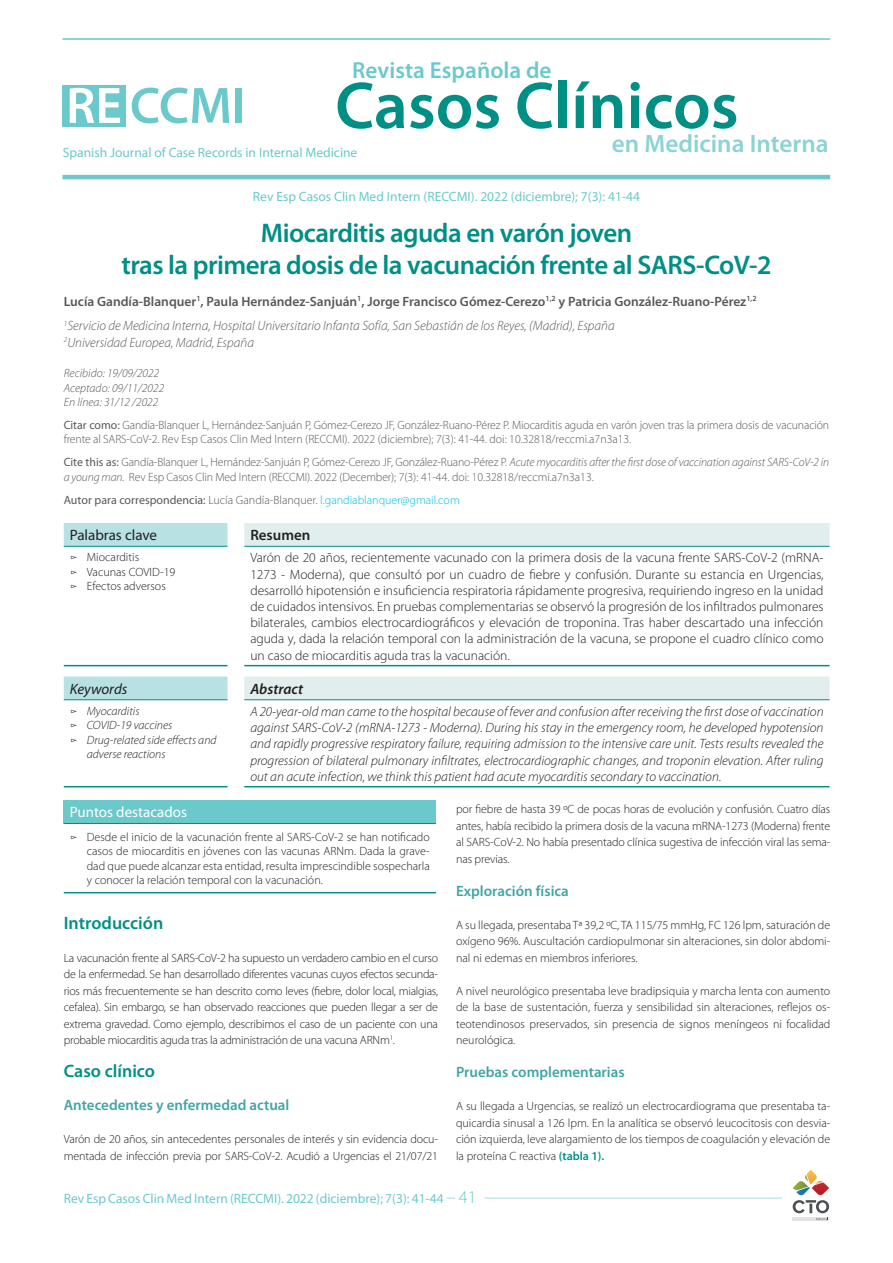
<style>
.page{position:relative;width:893px;height:1263px;background:#fff}
.page>*{position:absolute;margin:0;border:0;box-sizing:border-box;transform-origin:0 0}
.t1{font:600 66.75px "Myriad Pro";color:#008f85}
.Titulo_capitulo{font:600 27px/32.4px "Myriad Pro";letter-spacing:-.02em;color:#008f85;text-align:center}
.t2{font:600 25.2px "Myriad Pro";color:#8bd3d4}
.t3{font:600 23.25px "Myriad Pro";color:#6bc9cb}
._02_Primer_Orden{font:600 18px "Myriad Pro";color:#008f85}
._02_Segundo_Orden{font:600 15px "Myriad Pro";color:#40a6a2}
.t4{font:15px "Myriad Pro";color:#fff}
.PalabrasClaveTitulo{font:15px "Myriad Pro";color:#231f20}
.KeywordsTitulo{font:italic 15px "Myriad Pro";color:#231f20}
.t5{font:italic 600 15px "Myriad Pro";color:#231f20}
.t6{font:600 15px "Myriad Pro";color:#231f20}
.Texto_resumen{font:300 13.5px/16.2px "Myriad Pro";color:#231f20;text-align:justify}
.Texto_abstract{font:italic 300 13.5px/16.2px "Myriad Pro";color:#231f20;text-align:justify}
.t7{font:13.5px "Myriad Pro";color:#6bc9cb}
.CargoAutores{font:italic 300 13.5px "Myriad Pro";color:#57585a}
.Nombre_autores{font:600 13.5px "Myriad Pro";color:#57585a}
._01_Texto_comun{font:300 12px/16.5px "Myriad Pro";letter-spacing:-.01em;color:#231f20;text-align:justify}
.CitarComo{font:300 12px/14.4px "Myriad Pro";letter-spacing:-.01em;color:#57585a}
.CitarComo-2{font:300 12px "Myriad Pro";color:#00baf1}
.t8{font:italic 300 12px/14.4px "Myriad Pro";color:#231f20}
.Recibido_Aceptado{font:italic 300 12px "Myriad Pro";color:#57585a}
.s1{font-weight:400}
.s2{font-style:italic}
.s3{font-weight:400;color:#57585a}
.s4{color:#57585a}
.s5{font-weight:600;color:#008f85}
.s6{font-weight:300;font-size:18px}
</style>
<div class="page">
<div style="left:63px;top:85px;width:63px;height:41px;background:#6bc9cb"></div>
<svg style="left:70px;top:88px;width:50px;height:35px"></svg>
<svg style="left:132px;top:88px;width:97px;height:35px"></svg>
<div style="left:236px;top:88px;width:6px;height:35px;background:#6bc9cb"></div>
<hr style="left:63px;top:38px;width:767px;height:2px;background:#6bc9cb">
<hr style="left:63px;top:175px;width:767px;height:4px;background:#6bc9cb">
<hr style="left:793px;top:1217px;width:36px;height:4px;background:#e1e2e1">
<svg style="left:793px;top:1170px;width:36px;height:50px"></svg>
<hr style="left:485px;top:1198px;width:297px;height:1px;background:#a8dcdd">
<div style="left:64px;top:800px;width:372px;height:23px;background:#6bc9cb"></div>
<hr style="left:64px;top:823px;width:372px;height:1px;background:#008f85">
<hr style="left:64px;top:892px;width:372px;height:1px;background:#008f85">
<svg style="left:64px;top:523px;width:163px;height:176px"></svg>
<svg style="left:244px;top:523px;width:586px;height:176px"></svg>
<hr style="left:244px;top:786px;width:586px;height:1px;background:#008f85">
<hr style="left:64px;top:665px;width:163px;height:1px;background:#008f85">
<hr style="left:244px;top:665px;width:586px;height:1px;background:#008f85">
<hr style="left:64px;top:786px;width:163px;height:1px;background:#008f85">
<hr style="left:64px;top:546px;width:163px;height:1px;background:#008f85">
<hr style="left:244px;top:546px;width:586px;height:1px;background:#008f85">
<hr style="left:64px;top:699px;width:163px;height:1px;background:#008f85">
<hr style="left:244px;top:699px;width:586px;height:1px;background:#008f85">
<h3 class="t3" style="left:352px;top:56px;width:201px">Revista Española de</h3>
<h1 class="t1" style="left:335px;top:63px;width:405px">Casos Clínicos</h1>
<p class="t7" style="left:63px;top:144px;width:296px">Spanish Journal of Case Records in Internal Medicine</p>
<h3 class="t2" style="left:612px;top:127px;width:218px">en Medicina Interna</h3>
<p class="t7" style="left:253px;top:188px;width:388px">Rev Esp Casos Clin Med Intern (RECCMI). 2022 (diciembre); 7(3): 41-44</p>
<p class="Titulo_capitulo" style="left:121px;top:216px;width:652px">Miocarditis aguda en varón joven<br>tras la primera dosis de la vacunación frente al SARS-CoV-2</p>
<p class="Nombre_autores" style="left:64px;top:293px;width:694px">Lucía Gandía-Blanquer<sup>1</sup>, Paula Hernández-Sanjuán<sup>1</sup>, Jorge Francisco Gómez-Cerezo<sup>1,2</sup> y Patricia González-Ruano-Pérez<sup>1,2</sup></p>
<p class="CargoAutores" style="left:64px;top:319px;width:552px"><sup>1</sup>Servicio de Medicina Interna, Hospital Universitario Infanta Sofía, San Sebastián de los Reyes, (Madrid), España</p>
<p class="CargoAutores" style="left:64px;top:335px;width:192px"><sup>2</sup>Universidad Europea, Madrid, España</p>
<p class="Recibido_Aceptado" style="left:64px;top:367px;width:97px">Recibido: 19/09/2022</p>
<p class="Recibido_Aceptado" style="left:64px;top:381px;width:102px">Aceptado: 09/11/2022</p>
<p class="Recibido_Aceptado" style="left:64px;top:396px;width:96px">En línea: 31/12 /2022</p>
<p class="CitarComo" style="left:64px;top:418px;width:767px"><span class="s1">Citar como:</span> Gandía-Blanquer L, Hernández-Sanjuán P, Gómez-Cerezo JF, González-Ruano-Pérez P. Miocarditis aguda en varón joven tras la primera dosis de vacunación frente al SARS-CoV-2. Rev Esp Casos Clin Med Intern (RECCMI). 2022 (diciembre); 7(3): 41-44. doi: 10.32818/reccmi.a7n3a13.</p>
<p class="CitarComo" style="left:64px;top:455px;width:767px"><span class="s1">Cite this as:</span> Gandía-Blanquer L, Hernández-Sanjuán P, Gómez-Cerezo JF, González-Ruano-Pérez P. <span class="s2">Acute myocarditis after the first dose of vaccination against SARS-CoV-2 in a young man.</span> Rev Esp Casos Clin Med Intern (RECCMI). 2022 (December); 7(3): 41-44. doi: 10.32818/reccmi.a7n3a13.</p>
<p class="CitarComo-2" style="left:64px;top:493px;width:398px"><span class="s3">Autor para correspondencia:</span> <span class="s4">Lucía Gandía-Blanquer.</span> l.gandiablanquer@gmail.com</p>
<p class="PalabrasClaveTitulo" style="left:70px;top:526px;width:89px">Palabras clave</p>
<p class="t6" style="left:250px;top:526px;width:62px">Resumen</p>
<p class="_01_Texto_comun" style="left:70px;top:549px;width:71px">▻ Miocarditis</p>
<p class="_01_Texto_comun" style="left:70px;top:564px;width:107px">▻ Vacunas COVID-19</p>
<p class="_01_Texto_comun" style="left:70px;top:578px;width:98px">▻ Efectos adversos</p>
<p class="Texto_resumen" style="left:250px;top:550px;width:575px">Varón de 20 años, recientemente vacunado con la primera dosis de la vacuna frente SARS-CoV-2 (mRNA-1273 - Moderna), que consultó por un cuadro de fiebre y confusión. Durante su estancia en Urgencias, desarrolló hipotensión e insuficiencia respiratoria rápidamente progresiva, requiriendo ingreso en la unidad de cuidados intensivos. En pruebas complementarias se observó la progresión de los infiltrados pulmonares bilaterales, cambios electrocardiográficos y elevación de troponina. Tras haber descartado una infección aguda y, dada la relación temporal con la administración de la vacuna, se propone el cuadro clínico como un caso de miocarditis aguda tras la vacunación.</p>
<p class="KeywordsTitulo" style="left:70px;top:679px;width:59px">Keywords</p>
<p class="t5" style="left:250px;top:679px;width:54px">Abstract</p>
<p class="t8" style="left:70px;top:704px;width:71px">▻ Myocarditis</p>
<p class="t8" style="left:70px;top:718px;width:104px">▻ COVID-19 vaccines</p>
<p class="t8" style="left:87px;top:733px;width:131px;text-indent:-17px">▻ Drug-related side effects and adverse reactions</p>
<p class="Texto_abstract" style="left:250px;top:704px;width:575px">A 20-year-old man came to the hospital because of fever and confusion after receiving the first dose of vaccination against SARS-CoV-2 (mRNA-1273 - Moderna). During his stay in the emergency room, he developed hypotension and rapidly progressive respiratory failure, requiring admission to the intensive care unit. Tests results revealed the progression of bilateral pulmonary infiltrates, electrocardiographic changes, and troponin elevation. After ruling out an acute infection, we think this patient had acute myocarditis secondary to vaccination.</p>
<p class="t4" style="left:70px;top:803px;width:119px">Puntos destacados</p>
<p class="_01_Texto_comun" style="left:87px;top:830px;width:345px;line-height:14.4px;text-indent:-17px">▻ Desde el inicio de la vacunación frente al SARS-CoV-2 se han notificado casos de miocarditis en jóvenes con las vacunas ARNm. Dada la grave&shy;dad que puede alcanzar esta entidad, resulta imprescindible sospecharla y conocer la relación temporal con la vacunación.</p>
<p class="_02_Primer_Orden" style="left:64px;top:911px;width:101px">Introducción</p>
<p class="_01_Texto_comun" style="left:64px;top:949px;width:376px">La vacunación frente al SARS-CoV-2 ha supuesto un verdadero cambio en el curso de la enfermedad. Se han desarrollado diferentes vacunas cuyos efectos secunda&shy;rios más frecuentemente se han descrito como leves (fiebre, dolor local, mialgias, cefalea). Sin embargo, se han observado reacciones que pueden llegar a ser de extrema gravedad. Como ejemplo, describimos el caso de un paciente con una probable miocarditis aguda tras la administración de una vacuna ARNm<sup>1</sup>.</p>
<p class="_02_Primer_Orden" style="left:64px;top:1060px;width:93px">Caso clínico</p>
<p class="_02_Segundo_Orden" style="left:64px;top:1095px;width:227px">Antecedentes y enfermedad actual</p>
<p class="_01_Texto_comun" style="left:64px;top:1131px;width:376px">Varón de 20 años, sin antecedentes personales de interés y sin evidencia docu&shy;mentada de infección previa por SARS-CoV-2. Acudió a Urgencias el 21/07/21</p>
<p class="_01_Texto_comun" style="left:456px;top:801px;width:376px">por fiebre de hasta 39 ºC de pocas horas de evolución y confusión. Cuatro días antes, había recibido la primera dosis de la vacuna mRNA-1273 (Moderna) frente al SARS-CoV-2. No había presentado clínica sugestiva de infección viral las sema&shy;nas previas.</p>
<p class="_02_Segundo_Orden" style="left:456px;top:881px;width:114px">Exploración física</p>
<p class="_01_Texto_comun" style="left:456px;top:916px;width:376px">A su llegada, presentaba Tª 39,2 ºC, TA 115/75 mmHg, FC 126 lpm, saturación de oxígeno 96%. Auscultación cardiopulmonar sin alteraciones, sin dolor abdomi&shy;nal ni edemas en miembros inferiores.</p>
<p class="_01_Texto_comun" style="left:456px;top:982px;width:376px">A nivel neurológico presentaba leve bradipsiquia y marcha lenta con aumento de la base de sustentación, fuerza y sensibilidad sin alteraciones, reflejos os&shy;teotendinosos preservados, sin presencia de signos meníngeos ni focalidad neurológica.</p>
<p class="_02_Segundo_Orden" style="left:456px;top:1062px;width:170px">Pruebas complementarias</p>
<p class="_01_Texto_comun" style="left:456px;top:1098px;width:376px">A su llegada a Urgencias, se realizó un electrocardiograma que presentaba ta&shy;quicardia sinusal a 126 lpm. En la analítica se observó leucocitosis con desvia&shy;ción izquierda, leve alargamiento de los tiempos de coagulación y elevación de la proteína C reactiva <span class="s5">(tabla 1).</span></p>
<p class="t7" style="left:64px;top:1190px;width:414px">Rev Esp Casos Clin Med Intern (RECCMI). 2022 (diciembre); 7(3): 41-44 <span class="s6">41</span></p>
</div>
